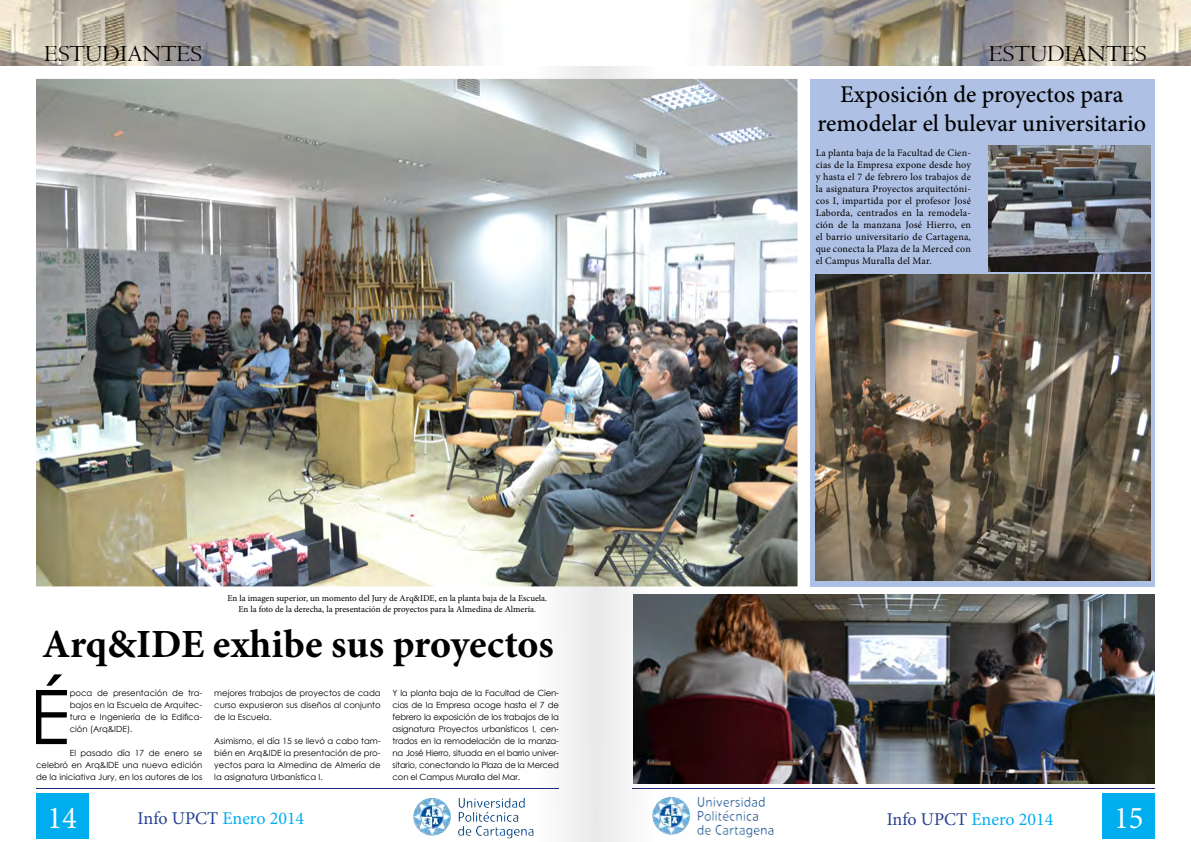
<style>
.page{position:relative;width:1191px;height:842px;background:#fff}
.page>*{position:absolute;margin:0;border:0;box-sizing:border-box;transform-origin:0 0}
.t1{font:75.3px "Century Gothic";color:#000}
.t2{font:700 40px "Minion Pro";letter-spacing:-.005em;color:#000}
.t3{font:31.8px "Minion Pro";color:#fff;scale:.96 1}
.t4{font:500 24px/28.8px "Minion Pro";color:#000;text-align:center}
.t5{font:24px "Centaur";color:#000}
.t6{font:18px "Minion Pro";color:#00aeef}
.t7{font:10px/12px "Minion Pro";letter-spacing:.02em;color:#000;text-align:justify}
.t8{font:9px/10.8px "Minion Pro";color:#000;text-align:center}
.t9{font:8.5px/12px "Century Gothic";color:#000;text-align:justify}
.s1{color:#25408f}
</style>
<div class="page">
<div style="left:810px;top:79px;width:344px;height:507px;background:#aec0e3"></div>
<div style="left:501px;top:1px;width:94px;height:841px;background:linear-gradient(to right,#fff,#ededee)"></div>
<svg style="left:595px;top:66px;width:94px;height:776px;fill:#f1f1f1"></svg>
<div style="left:36px;top:793px;width:52px;height:45px;background:#00aeef"></div>
<div style="left:1102px;top:794px;width:52px;height:45px;background:#00aeef"></div>
<hr style="left:36px;top:788px;width:523px;height:1px;background:#1d2b7a">
<hr style="left:632px;top:788px;width:522px;height:1px;background:#1d2b7a">
<img style="left:0;top:0;width:1191px;height:65px">
<img style="left:647px;top:789px;width:127px;height:51px">
<img style="left:413px;top:789px;width:146px;height:53px">
<img style="left:815px;top:275px;width:335px;height:305px">
<img style="left:988px;top:146px;width:162px;height:125px">
<img style="left:36px;top:79px;width:761px;height:507px">
<img style="left:633px;top:594px;width:521px;height:189px">
<h3 class="t5" style="left:45px;top:39px;width:159px">ESTUDIANTES</h3>
<h3 class="t5" style="left:989px;top:39px;width:159px">ESTUDIANTES</h3>
<h3 class="t4" style="left:817px;top:80px;width:330px">Exposición de proyectos para remodelar el bulevar universitario</h3>
<p class="t8" style="left:227px;top:593px;width:321px">En la imagen superior, un momento del Jury de Arq&amp;IDE, en la planta baja de la Escuela.<br>En la foto de la derecha, la presentación de proyectos para la Almedina de Almería.</p>
<h2 class="t2" style="left:42px;top:616px;width:513px">Arq&amp;IDE exhibe sus proyectos</h2>
<h1 class="t1" style="left:29px;top:664px;width:42px">É</h1>
<p class="t9" style="left:70px;top:687px;width:134px">poca de presentación de tra&shy;bajos en la Escuela de Arquitec&shy;tura e Ingeniería de la Edifica&shy;ción (Arq&amp;IDE).</p>
<p class="t9" style="left:36px;top:747px;width:168px;text-indent:34px">El pasado día 17 de enero se celebró en Arq&amp;IDE una nueva edición de la iniciativa Jury, en los autores de los</p>
<p class="t9" style="left:214px;top:687px;width:168px">mejores trabajos de proyectos de cada curso expusieron sus diseños al conjunto de la Escuela.</p>
<p class="t9" style="left:214px;top:735px;width:168px">Asimismo, el día 15 se llevó a cabo tam&shy;bién en Arq&amp;IDE la presentación de pro&shy;yectos para la Almedina de Almería de la asignatura Urbanística I.</p>
<p class="t9" style="left:392px;top:687px;width:168px">Y la planta baja de la Facultad de Cien&shy;cias de la Empresa acoge hasta el 7 de febrero la exposición de los trabajos de la asignatura Proyectos urbanísticos I, cen&shy;trados en la remodelación de la manza&shy;na José Hierro, situada en el barrio univer&shy;sitario, conectando la Plaza de la Merced con el Campus Muralla del Mar.</p>
<p class="t7" style="left:815px;top:147px;width:157px">La planta baja de la Facultad de Cien&shy;cias de la Empresa expone desde hoy y hasta el 7 de febrero los trabajos de la asignatura Proyectos arquitectóni&shy;cos I, impartida por el profesor José Laborda, centrados en la remodela&shy;ción de la manzana José Hierro, en el barrio universitario de Cartagena, que conecta la Plaza de la Merced con el Campus Muralla del Mar.</p>
<h3 class="t3" style="left:47px;top:797px;width:32px">14</h3>
<h3 class="t3" style="left:1114px;top:797px;width:32px">15</h3>
<h3 class="t6" style="left:138px;top:806px;width:168px"><span class="s1">Info UPCT</span> Enero 2014</h3>
<h3 class="t6" style="left:886px;top:807px;width:168px"><span class="s1">Info UPCT</span> Enero 2014</h3>
</div>
